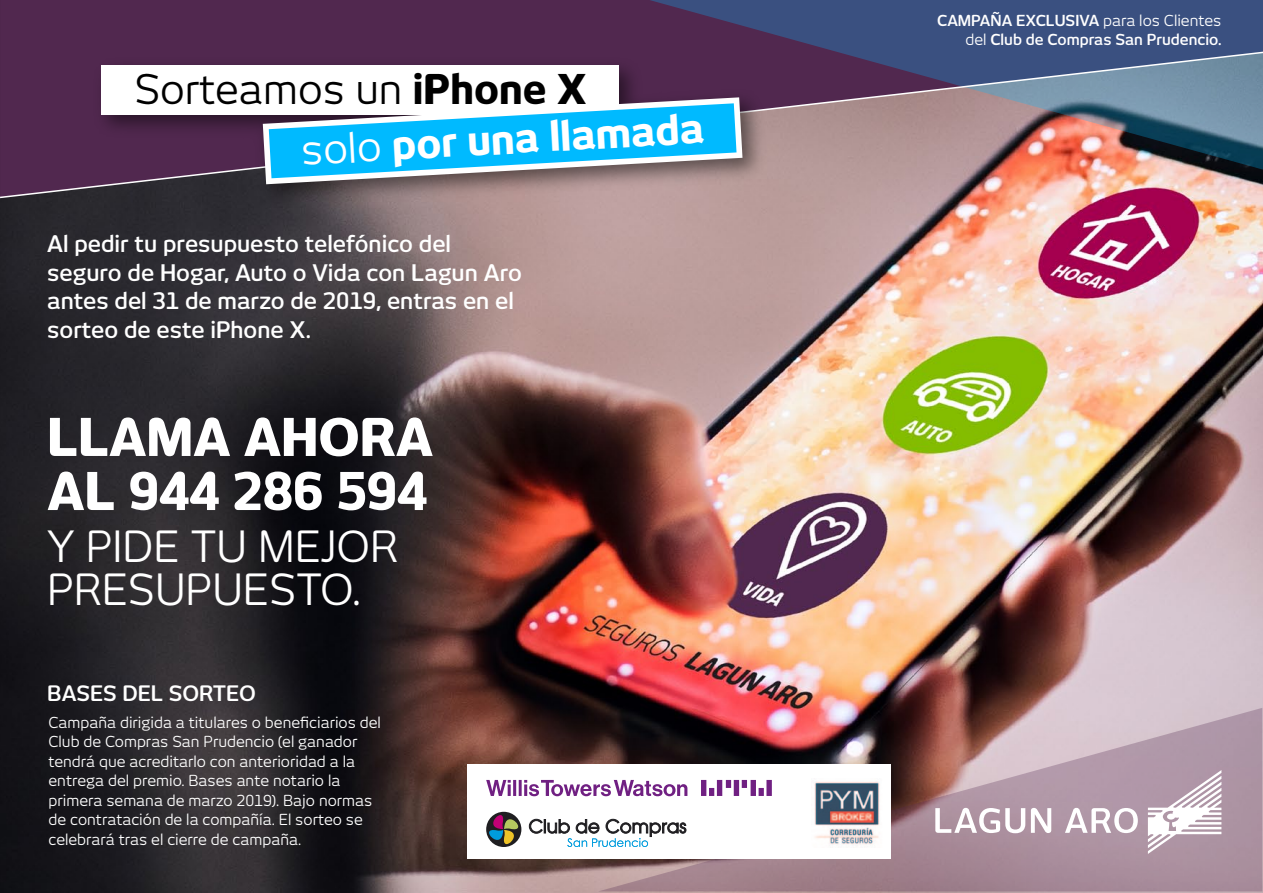
<style>
.page{position:relative;width:1263px;height:893px;background:#fff}
.page>*{position:absolute;margin:0;border:0;box-sizing:border-box;transform-origin:0 0}
.t1{font:800 51.15px/54px "New June";color:#fff}
.t2{font:42.45px/42.5px "New June";color:#fff}
.t3{font:40.35px "New June";color:#000}
.t4{font:800 40.35px "New June";color:#fff}
.t5{font:600 22.5px/28.5px "New June";color:#fff}
.t6{font:600 21px "New June";color:#fff}
.t7{font:15px/19.5px "New June";color:#fff}
.t8{font:600 15px/19.5px "New June";color:#fff;text-align:right}
.s1{font-weight:800}
.s2{font-weight:400}
</style>
<div class="page">
<img style="left:0;top:199px;width:1263px;height:694px">
<div style="left:0;top:0;width:649px;height:51px;background:#51284f"></div>
<svg style="left:649px;top:0;width:614px;height:51px;background:#3d4a78"></svg>
<svg style="left:598px;top:708px;width:664px;height:183px;background:#997a83"></svg>
<svg style="left:0;top:51px;width:1263px;height:148px;background:#85707f"></svg>
<div style="left:467px;top:765px;width:423px;height:94px;background:#fff"></div>
<img style="left:814px;top:781px;width:66px;height:64px">
<svg style="left:486px;top:811px;width:200px;height:36px"></svg>
<svg style="left:486px;top:780px;width:286px;height:16px"></svg>
<img style="left:86px;top:50px;width:687px;height:165px">
<div style="left:102px;top:66px;width:517px;height:49px;background:#fff"></div>
<svg style="left:263px;top:97px;width:479px;height:87px"></svg>
<svg style="left:1148px;top:770px;width:73px;height:84px"></svg>
<svg style="left:935px;top:808px;width:90px;height:25px"></svg>
<svg style="left:1031px;top:808px;width:20px;height:25px"></svg>
<svg style="left:1065px;top:808px;width:73px;height:25px"></svg>
<h3 class="t3" style="left:134px;top:66px;width:454px">Sorteamos un <span class="s1">iPhone X</span></h3>
<h3 class="t4" style="left:300px;top:126px;width:405px;rotate:-3deg"><span class="s2">solo</span> por una llamada</h3>
<h3 class="t5" style="left:47px;top:230px;width:476px">Al pedir tu presupuesto telefónico del seguro de Hogar, Auto o Vida con Lagun Aro antes del 31 de marzo de 2019, entras en el sorteo de este iPhone X.</h3>
<h1 class="t1" style="left:47px;top:410px;width:387px">LLAMA AHORA<br>AL 944 286 594</h1>
<h2 class="t2" style="left:47px;top:525px;width:352px">Y PIDE TU MEJOR<br>PRESUPUESTO.</h2>
<h3 class="t6" style="left:47px;top:681px;width:210px">BASES DEL SORTEO</h3>
<p class="t7" style="left:48px;top:712px;width:334px">Campaña dirigida a titulares o beneficiarios del Club de Compras San Prudencio (el ganador tendrá que acreditarlo con anterioridad a la entrega del premio. Bases ante notario la primera semana de marzo 2019). Bajo normas de contratación de la compañía. El sorteo se celebrará tras el cierre de campaña.</p>
<p class="t8" style="left:937px;top:10px;width:286px">CAMPAÑA EXCLUSIVA <span class="s2">para los Clientes del</span> Club de Compras San Prudencio.</p>
</div>
